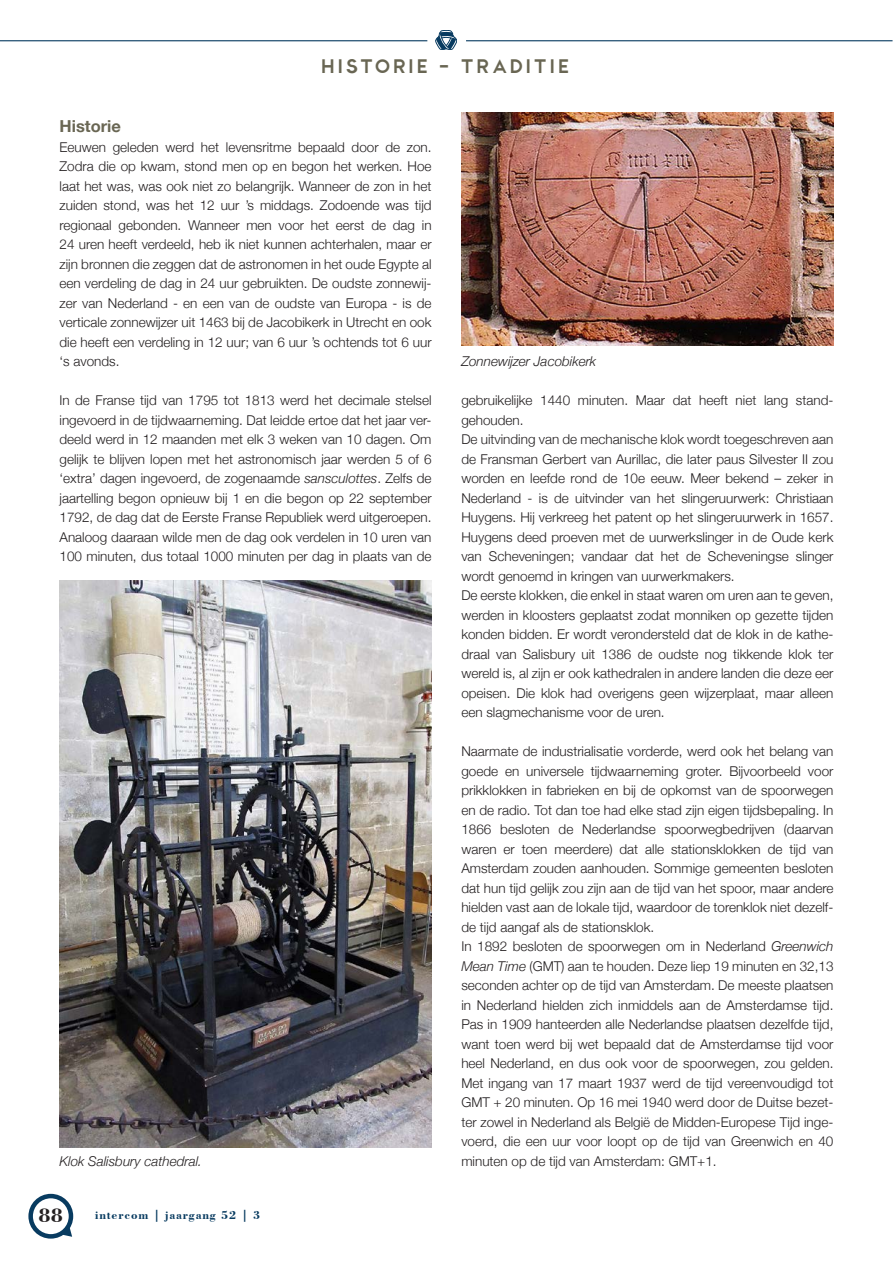
<style>
.page{position:relative;width:893px;height:1263px;background:#fff}
.page>*{position:absolute;margin:0;border:0;box-sizing:border-box;transform-origin:0 0}
.t1{font:700 20.1px "Bodoni BT";color:#231f20}
.t2{font:19.5px "CWG Sans";letter-spacing:.14em;color:#696653}
.Heading_1{font:700 16.5px "Helvetica Neue";color:#696653}
.t3{font:300 13.5px/19.5px "Helvetica Neue";color:#231f20;text-align:justify}
.t4{font:italic 300 13.5px "Helvetica Neue";color:#231f20}
.t5{font:700 12px "Bodoni BT";letter-spacing:.07em;color:#083b60}
.s1{font-style:italic}
</style>
<div class="page">
<img style="left:461px;top:112px;width:372px;height:234px">
<img style="left:60px;top:580px;width:372px;height:567px">
<div style="left:28px;top:1194px;width:45px;height:44px;border:4px solid #083b60;border-radius:50%"></div>
<svg style="left:60px;top:1225px;width:12px;height:12px"></svg>
<hr style="left:0;top:40px;width:427px;height:1px;background:#083b60">
<svg style="left:435px;top:30px;width:22px;height:20px"></svg>
<hr style="left:466px;top:40px;width:426px;height:1px;background:#083b60">
<p class="t2" style="left:323px;top:56px;width:249px">HISTORIE – TRADITIE</p>
<p class="Heading_1" style="left:60px;top:113px;width:63px">Historie</p>
<p class="t3" style="left:60px;top:136px;width:374px">Eeuwen geleden werd het levensritme bepaald door de zon.<br>Zodra die op kwam, stond men op en begon het werken. Hoe laat het was, was ook niet zo belangrijk. Wanneer de zon in het zuiden stond, was het 12 uur ’s middags. Zodoende was tijd regionaal gebonden. Wanneer men voor het eerst de dag in 24 uren heeft verdeeld, heb ik niet kunnen achterhalen, maar er zijn bronnen die zeggen dat de astronomen in het oude Egypte al een verdeling de dag in 24 uur gebruikten. De oudste zonnewij&shy;zer van Nederland - en een van de oudste van Europa - is de verticale zonnewijzer uit 1463 bij de Jacobikerk in Utrecht en ook die heeft een verdeling in 12 uur; van 6 uur ’s ochtends tot 6 uur ‘s avonds.</p>
<p class="t3" style="left:60px;top:389px;width:374px">In de Franse tijd van 1795 tot 1813 werd het decimale stelsel ingevoerd in de tijdwaarneming. Dat leidde ertoe dat het jaar ver&shy;deeld werd in 12 maanden met elk 3 weken van 10 dagen. Om gelijk te blijven lopen met het astronomisch jaar werden 5 of 6 ‘extra’ dagen ingevoerd, de zogenaamde <span class="s1">sansculottes</span>. Zelfs de jaartelling begon opnieuw bij 1 en die begon op 22 september 1792, de dag dat de Eerste Franse Republiek werd uitgeroepen.<br>Analoog daaraan wilde men de dag ook verdelen in 10 uren van 100 minuten, dus totaal 1000 minuten per dag in plaats van de</p>
<p class="t3" style="left:461px;top:389px;width:372px">gebruikelijke 1440 minuten. Maar dat heeft niet lang stand&shy;gehouden.</p>
<p class="t4" style="left:461px;top:351px;width:136px">Zonnewijzer Jacobikerk</p>
<p class="t3" style="left:461px;top:428px;width:374px">De uitvinding van de mechanische klok wordt toegeschreven aan de Fransman Gerbert van Aurillac, die later paus Silvester II zou worden en leefde rond de 10e eeuw. Meer bekend – zeker in Nederland - is de uitvinder van het slingeruurwerk: Christiaan Huygens. Hij verkreeg het patent op het slingeruurwerk in 1657.<br>Huygens deed proeven met de uurwerkslinger in de Oude kerk van Scheveningen; vandaar dat het de Scheveningse slinger wordt genoemd in kringen van uurwerkmakers.</p>
<p class="t3" style="left:461px;top:584px;width:374px">De eerste klokken, die enkel in staat waren om uren aan te geven, werden in kloosters geplaatst zodat monniken op gezette tijden konden bidden. Er wordt verondersteld dat de klok in de kathe&shy;draal van Salisbury uit 1386 de oudste nog tikkende klok ter wereld is, al zijn er ook kathedralen in andere landen die deze eer opeisen. Die klok had overigens geen wijzerplaat, maar alleen een slagmechanisme voor de uren.</p>
<p class="t3" style="left:461px;top:740px;width:374px">Naarmate de industrialisatie vorderde, werd ook het belang van goede en universele tijdwaarneming groter. Bijvoorbeeld voor prikklokken in fabrieken en bij de opkomst van de spoorwegen en de radio. Tot dan toe had elke stad zijn eigen tijdsbepaling. In 1866 besloten de Nederlandse spoorwegbedrijven (daarvan waren er toen meerdere) dat alle stationsklokken de tijd van Amsterdam zouden aanhouden. Sommige gemeenten besloten dat hun tijd gelijk zou zijn aan de tijd van het spoor, maar andere hielden vast aan de lokale tijd, waardoor de torenklok niet dezelf&shy;de tijd aangaf als de stationsklok.</p>
<p class="t3" style="left:461px;top:935px;width:374px">In 1892 besloten de spoorwegen om in Nederland <span class="s1">Greenwich Mean Time</span> (GMT) aan te houden. Deze liep 19 minuten en 32,13 seconden achter op de tijd van Amsterdam. De meeste plaatsen in Nederland hielden zich inmiddels aan de Amsterdamse tijd.<br>Pas in 1909 hanteerden alle Nederlandse plaatsen dezelfde tijd, want toen werd bij wet bepaald dat de Amsterdamse tijd voor heel Nederland, en dus ook voor de spoorwegen, zou gelden.<br>Met ingang van 17 maart 1937 werd de tijd vereenvoudigd tot GMT + 20 minuten. Op 16 mei 1940 werd door de Duitse bezet&shy;ter zowel in Nederland als België de Midden-Europese Tijd inge&shy;voerd, die een uur voor loopt op de tijd van Greenwich en 40 minuten op de tijd van Amsterdam: GMT+1.</p>
<p class="t4" style="left:60px;top:1150px;width:144px">Klok Salisbury cathedral.</p>
<h1 class="t1" style="left:39px;top:1203px;width:26px">88</h1>
<p class="t5" style="left:95px;top:1208px;width:167px">intercom | jaargang 52 | 3</p>
</div>
